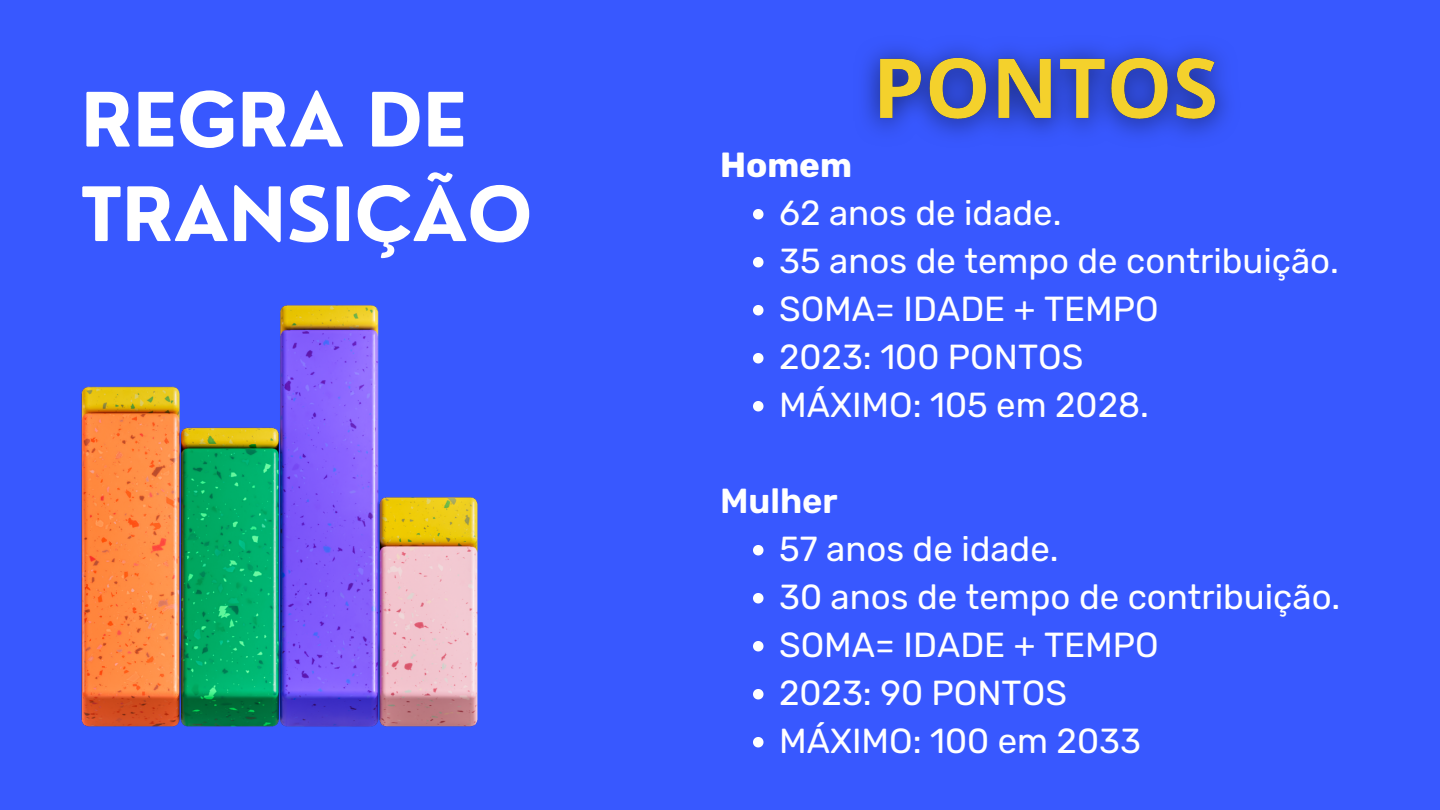
<style>
.page{position:relative;width:1440px;height:810px;background:#3858ff}
.page>*{position:absolute;margin:0;border:0;box-sizing:border-box;transform-origin:0 0}
.t1{font:700 73px/94.5px "Nourd";color:#fff}
.t2{font:34.8px "Rubik";color:#fff}
.t3{font:600 34.8px "Rubik";color:#fff}
.t4{font:700 34.8px "Rubik";color:#fff}
</style>
<div class="page">
<img style="left:81px;top:305px;width:397px;height:422px">
<svg style="left:753px;top:209px;width:11px;height:10px"></svg>
<svg style="left:753px;top:257px;width:11px;height:10px"></svg>
<svg style="left:753px;top:305px;width:11px;height:10px"></svg>
<svg style="left:753px;top:353px;width:11px;height:10px"></svg>
<svg style="left:753px;top:401px;width:11px;height:10px"></svg>
<svg style="left:753px;top:545px;width:11px;height:10px"></svg>
<svg style="left:753px;top:593px;width:11px;height:10px"></svg>
<svg style="left:753px;top:641px;width:11px;height:10px"></svg>
<svg style="left:753px;top:689px;width:11px;height:10px"></svg>
<svg style="left:753px;top:737px;width:11px;height:10px"></svg>
<img style="left:864px;top:46px;width:364px;height:90px">
<p class="t1" style="left:81px;top:72px;width:453px">REGRA DE<br>TRANSIÇÃO</p>
<p class="t4" style="left:720px;top:144px;width:133px">Homem</p>
<p class="t2" style="left:779px;top:192px;width:284px">62 anos de idade.</p>
<p class="t2" style="left:779px;top:240px;width:561px">35 anos de tempo de contribuição.</p>
<p class="t2" style="left:779px;top:288px;width:381px">SOMA= IDADE + TEMPO</p>
<p class="t2" style="left:779px;top:336px;width:306px">2023: 100 PONTOS</p>
<p class="t2" style="left:779px;top:384px;width:371px">MÁXIMO: 105 em 2028.</p>
<p class="t3" style="left:720px;top:480px;width:119px">Mulher</p>
<p class="t2" style="left:779px;top:528px;width:281px">57 anos de idade.</p>
<p class="t2" style="left:779px;top:576px;width:563px">30 anos de tempo de contribuição.</p>
<p class="t2" style="left:779px;top:624px;width:381px">SOMA= IDADE + TEMPO</p>
<p class="t2" style="left:779px;top:672px;width:289px">2023: 90 PONTOS</p>
<p class="t2" style="left:779px;top:720px;width:363px">MÁXIMO: 100 em 2033</p>
</div>
